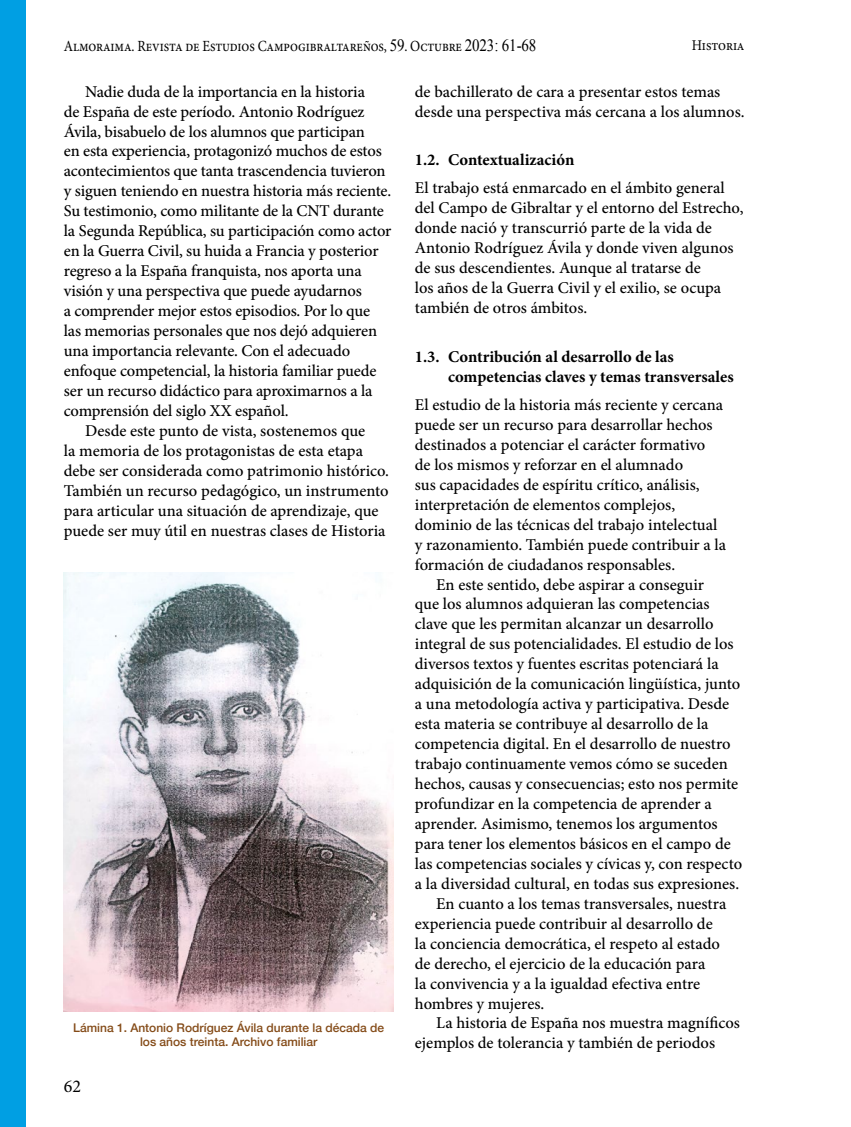
<style>
.page{position:relative;width:851px;height:1127px;background:#fff}
.page>*{position:absolute;margin:0;border:0;box-sizing:border-box;transform-origin:0 0}
.t1{font:18px "Minion Pro";color:#000}
.t2{font:500 16.5px/20px "Minion Pro";letter-spacing:-.005em;color:#000}
.t3{font:700 16.5px/20px "Minion Pro";color:#000}
.t4{font:15.6px "Minion Pro";letter-spacing:-.01em;color:#000;scale:.87 1}
.t5{font:14.85px "Minion Pro";letter-spacing:-.005em;color:#000;scale:.91 1}
.t6{font:500 12px/14.4px "Helvetica Neue";color:#844b18;text-align:center}
.s1{font-family:"Times New Roman";font-size:17.25px}
</style>
<div class="page">
<div style="left:0;top:0;width:26px;height:1127px;background:#009fe3"></div>
<img style="left:64px;top:573px;width:329px;height:439px">
<p class="t4" style="left:64px;top:35px;width:544px">Almoraima. Revista de Estudios Campogibraltareños, <span class="s1">59</span>. Octubre <span class="s1">2023: 61-68</span></p>
<p class="t5" style="left:691px;top:36px;width:60px">Historia</p>
<p class="t2" style="left:85px;top:81px;width:281px">Nadie duda de la importancia en la historia</p>
<p class="t2" style="left:64px;top:101px;width:302px">de España de este período. Antonio Rodríguez</p>
<p class="t2" style="left:64px;top:121px;width:302px">Ávila, bisabuelo de los alumnos que participan</p>
<p class="t2" style="left:64px;top:141px;width:319px">en esta experiencia, protagonizó muchos de estos</p>
<p class="t2" style="left:64px;top:161px;width:323px">acontecimientos que tanta trascendencia tuvieron</p>
<p class="t2" style="left:64px;top:181px;width:329px">y siguen teniendo en nuestra historia más reciente.</p>
<p class="t2" style="left:64px;top:201px;width:321px">Su testimonio, como militante de la CNT durante</p>
<p class="t2" style="left:64px;top:221px;width:329px">la Segunda República, su participación como actor</p>
<p class="t2" style="left:64px;top:241px;width:316px">en la Guerra Civil, su huida a Francia y posterior</p>
<p class="t2" style="left:64px;top:261px;width:299px">regreso a la España franquista, nos aporta una</p>
<p class="t2" style="left:64px;top:281px;width:299px">visión y una perspectiva que puede ayudarnos</p>
<p class="t2" style="left:64px;top:301px;width:308px">a comprender mejor estos episodios. Por lo que</p>
<p class="t2" style="left:64px;top:321px;width:315px">las memorias personales que nos dejó adquieren</p>
<p class="t2" style="left:64px;top:341px;width:288px">una importancia relevante. Con el adecuado</p>
<p class="t2" style="left:64px;top:361px;width:314px">enfoque competencial, la historia familiar puede</p>
<p class="t2" style="left:64px;top:381px;width:310px">ser un recurso didáctico para aproximarnos a la</p>
<p class="t2" style="left:64px;top:401px;width:226px">comprensión del siglo XX español.</p>
<p class="t2" style="left:85px;top:421px;width:281px">Desde este punto de vista, sostenemos que</p>
<p class="t2" style="left:64px;top:440px;width:301px">la memoria de los protagonistas de esta etapa</p>
<p class="t2" style="left:64px;top:460px;width:327px">debe ser considerada como patrimonio histórico.</p>
<p class="t2" style="left:64px;top:480px;width:326px">También un recurso pedagógico, un instrumento</p>
<p class="t2" style="left:64px;top:500px;width:316px">para articular una situación de aprendizaje, que</p>
<p class="t2" style="left:64px;top:520px;width:323px">puede ser muy útil en nuestras clases de Historia</p>
<p class="t2" style="left:415px;top:81px;width:331px">de bachillerato de cara a presentar estos temas desde una perspectiva más cercana a los alumnos.</p>
<p class="t3" style="left:415px;top:149px;width:161px">1.2. Contextualización</p>
<p class="t2" style="left:415px;top:178px;width:330px">El trabajo está enmarcado en el ámbito general del Campo de Gibraltar y el entorno del Estrecho, donde nació y transcurrió parte de la vida de Antonio Rodríguez Ávila y donde viven algunos de sus descendientes. Aunque al tratarse de<br>los años de la Guerra Civil y el exilio, se ocupa también de otros ámbitos.</p>
<p class="t3" style="left:448px;top:346px;width:287px;text-indent:-33px">1.3. Contribución al desarrollo de las competencias claves y temas transversales</p>
<p class="t2" style="left:415px;top:395px;width:313px">El estudio de la historia más reciente y cercana puede ser un recurso para desarrollar hechos destinados a potenciar el carácter formativo<br>de los mismos y reforzar en el alumnado<br>sus capacidades de espíritu crítico, análisis, interpretación de elementos complejos, dominio de las técnicas del trabajo intelectual y razonamiento. También puede contribuir a la formación de ciudadanos responsables.</p>
<p class="t2" style="left:436px;top:574px;width:269px">En este sentido, debe aspirar a conseguir</p>
<p class="t2" style="left:415px;top:594px;width:296px">que los alumnos adquieran las competencias</p>
<p class="t2" style="left:415px;top:614px;width:300px">clave que les permitan alcanzar un desarrollo</p>
<p class="t2" style="left:415px;top:634px;width:320px">integral de sus potencialidades. El estudio de los</p>
<p class="t2" style="left:415px;top:654px;width:305px">diversos textos y fuentes escritas potenciará la</p>
<p class="t2" style="left:415px;top:674px;width:327px">adquisición de la comunicación lingüística, junto</p>
<p class="t2" style="left:415px;top:694px;width:316px">a una metodología activa y participativa. Desde</p>
<p class="t2" style="left:415px;top:714px;width:295px">esta materia se contribuye al desarrollo de la</p>
<p class="t2" style="left:415px;top:734px;width:317px">competencia digital. En el desarrollo de nuestro</p>
<p class="t2" style="left:415px;top:754px;width:314px">trabajo continuamente vemos cómo se suceden</p>
<p class="t2" style="left:415px;top:774px;width:325px">hechos, causas y consecuencias; esto nos permite</p>
<p class="t2" style="left:415px;top:794px;width:298px">profundizar en la competencia de aprender a</p>
<p class="t2" style="left:415px;top:814px;width:304px">aprender. Asimismo, tenemos los argumentos</p>
<p class="t2" style="left:415px;top:834px;width:317px">para tener los elementos básicos en el campo de</p>
<p class="t2" style="left:415px;top:853px;width:329px">las competencias sociales y cívicas y, con respecto</p>
<p class="t2" style="left:415px;top:873px;width:326px">a la diversidad cultural, en todas sus expresiones.</p>
<p class="t2" style="left:436px;top:893px;width:291px">En cuanto a los temas transversales, nuestra</p>
<p class="t2" style="left:415px;top:913px;width:299px">experiencia puede contribuir al desarrollo de</p>
<p class="t2" style="left:415px;top:933px;width:306px">la conciencia democrática, el respeto al estado</p>
<p class="t2" style="left:415px;top:953px;width:292px">de derecho, el ejercicio de la educación para</p>
<p class="t2" style="left:415px;top:973px;width:287px">la convivencia y a la igualdad efectiva entre</p>
<p class="t2" style="left:415px;top:993px;width:131px">hombres y mujeres.</p>
<p class="t2" style="left:436px;top:1013px;width:305px">La historia de España nos muestra magníficos</p>
<p class="t2" style="left:415px;top:1033px;width:302px">ejemplos de tolerancia y también de periodos</p>
<p class="t6" style="left:73px;top:1019px;width:312px">Lámina 1. Antonio Rodríguez Ávila durante la década de los años treinta. Archivo familiar</p>
<p class="t1" style="left:64px;top:1074px;width:19px">62</p>
</div>
